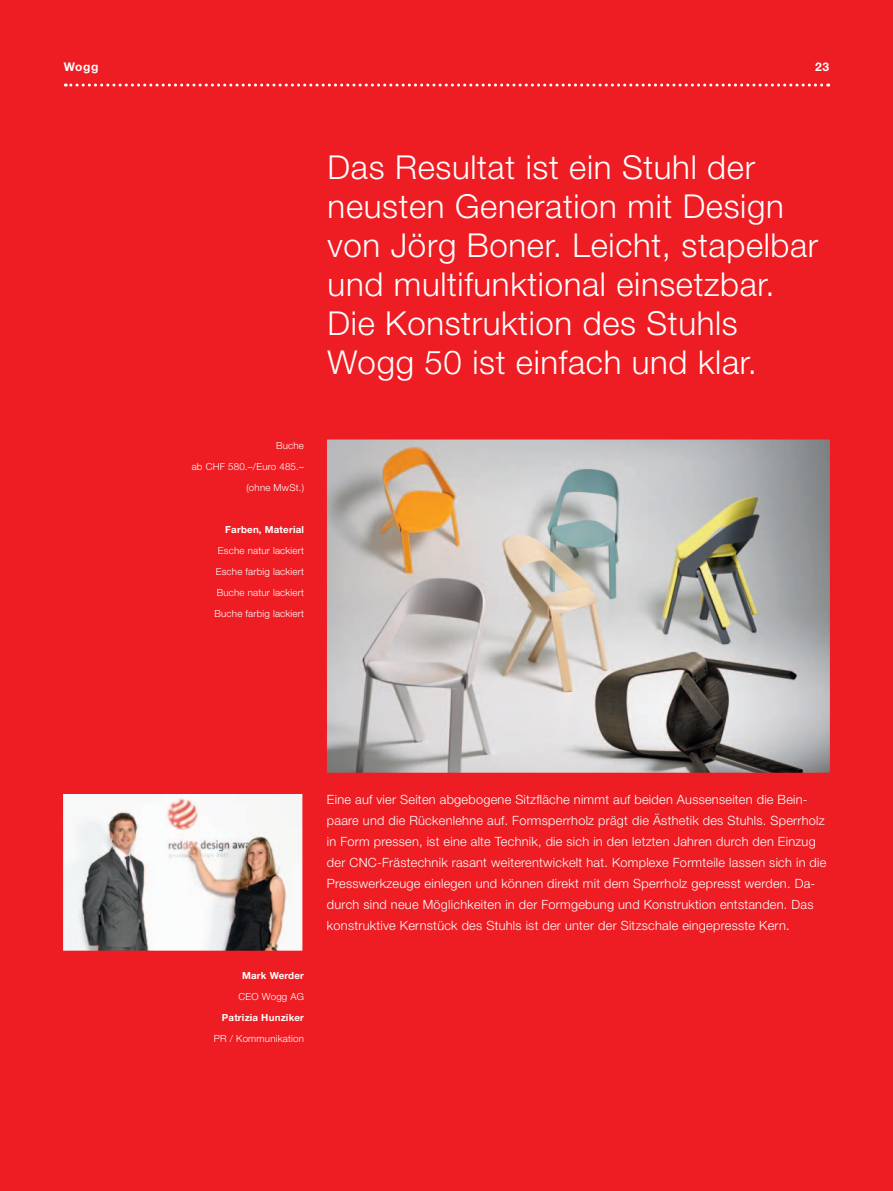
<style>
.page{position:relative;width:893px;height:1191px;background:#ee1d23}
.page>*{position:absolute;margin:0;border:0;box-sizing:border-box;transform-origin:0 0}
.t1{font:300 33px/39px "Helvetica Neue";letter-spacing:.02em;color:#fff}
.t2{font:300 12.75px/21px "Helvetica Neue";letter-spacing:.02em;color:#fff}
.t3{font:700 12px "Helvetica Neue";letter-spacing:.05em;color:#fff}
.t4{font:300 9.75px/21px "Helvetica Neue";letter-spacing:.02em;color:#fff;text-align:right}
.t5{font:700 9.75px "Helvetica Neue";letter-spacing:.02em;color:#fff}
</style>
<div class="page">
<svg style="left:65px;top:84px;width:757px;height:3px"></svg>
<img style="left:63px;top:794px;width:239px;height:156px">
<img style="left:327px;top:439px;width:503px;height:333px">
<p class="t3" style="left:64px;top:59px;width:36px">Wogg</p>
<p class="t3" style="left:815px;top:59px;width:15px">23</p>
<h1 class="t1" style="left:328px;top:147px;width:492px">Das Resultat ist ein Stuhl der neusten Generation mit Design von Jörg Boner. Leicht, stapelbar und multifunktional einsetzbar.<br>Die Konstruktion des Stuhls<br>Wogg 50 ist einfach und klar.</h1>
<p class="t4" style="left:192px;top:435px;width:114px">Buche<br>ab CHF 580.–/Euro 485.– (ohne MwSt.)</p>
<p class="t5" style="left:225px;top:523px;width:80px">Farben, Material</p>
<p class="t4" style="left:215px;top:540px;width:91px;text-align:center">Esche natur lackiert<br>Esche farbig lackiert<br>Buche natur lackiert<br>Buche farbig lackiert</p>
<p class="t5" style="left:242px;top:969px;width:63px">Mark Werder</p>
<p class="t4" style="left:238px;top:985px;width:67px">CEO Wogg AG</p>
<p class="t5" style="left:222px;top:1011px;width:84px">Patrizia Hunziker</p>
<p class="t4" style="left:214px;top:1027px;width:92px">PR / Kommunikation</p>
<p class="t2" style="left:327px;top:788px;width:501px">Eine auf vier Seiten abgebogene Sitzfläche nimmt auf beiden Aussenseiten die Bein&shy;paare und die Rückenlehne auf. Formsperrholz prägt die Ästhetik des Stuhls. Sperrholz in Form pressen, ist eine alte Technik, die sich in den letzten Jahren durch den Einzug der CNC-Frästechnik rasant weiterentwickelt hat. Komplexe Formteile lassen sich in die Presswerkzeuge einlegen und können direkt mit dem Sperrholz gepresst werden. Da&shy;durch sind neue Möglichkeiten in der Formgebung und Konstruktion entstanden. Das konstruktive Kernstück des Stuhls ist der unter der Sitzschale eingepresste Kern.</p>
</div>
